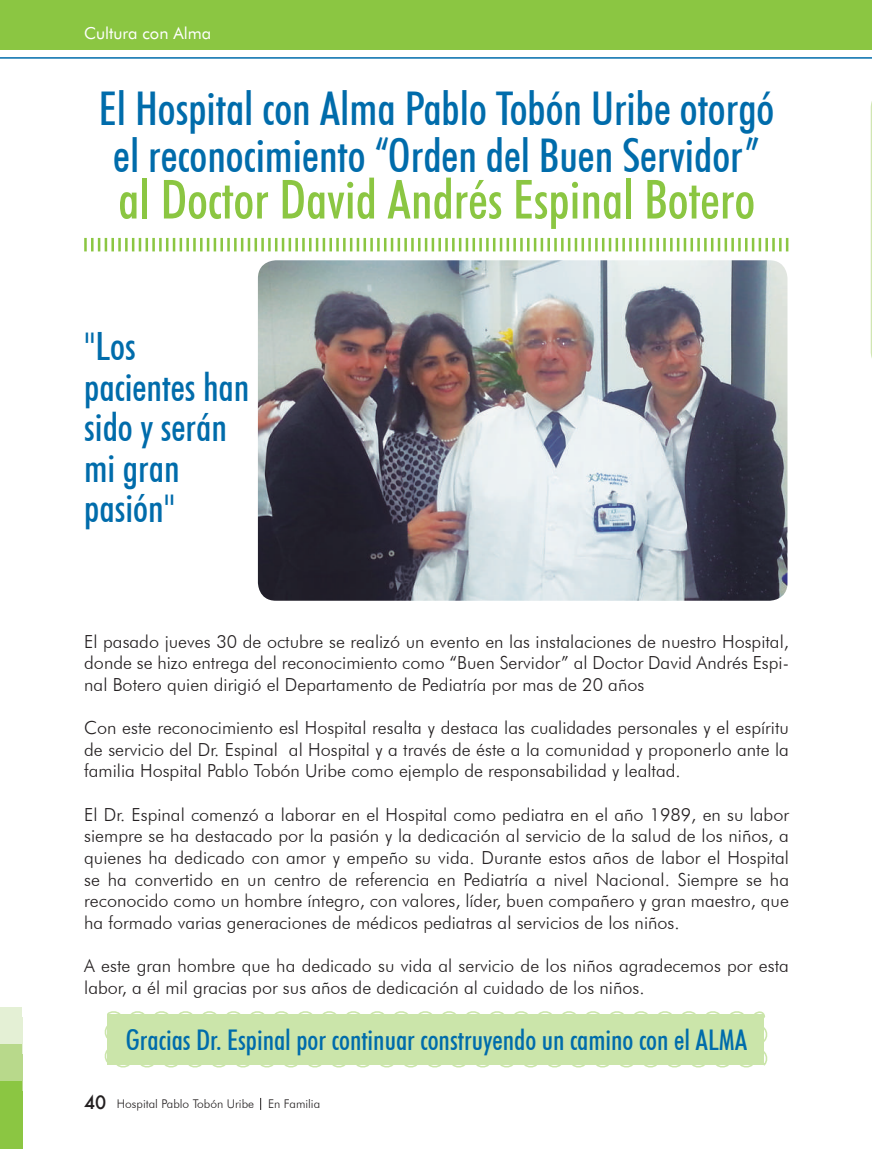
<style>
.page{position:relative;width:872px;height:1149px;background:#fff}
.page>*{position:absolute;margin:0;border:0;box-sizing:border-box;transform-origin:0 0}
.t1{font:500 condensed 54px "Futura BT";color:#8bc642}
.t2{font:500 condensed 46.5px/46.5px "Futura BT";color:#006cab;text-align:center}
.t3{font:500 condensed 39px/40.5px "Futura BT";color:#006cab}
.t4{font:500 condensed 28.5px "Futura BT";color:#006cab}
.t5{font:300 18px/21.6px "Futura BT";color:#231f20;text-align:justify}
.t6{font:16.5px "Futura BT";color:#fff}
.t7{font:300 12px "Futura BT";color:#231f20}
.s1{font-family:"Futura";font-weight:500;font-size:18px}
</style>
<div class="page">
<svg style="left:870px;top:101px;width:2px;height:257px"></svg>
<svg style="left:260px;top:1097px;width:1px;height:12px"></svg>
<svg style="left:104px;top:1011px;width:664px;height:57px;background:#cfe7b1"></svg>
<div style="left:0;top:0;width:872px;height:49px;background:#8bc642"></div>
<div style="left:0;top:1043px;width:22px;height:37px;background:#b8d98b"></div>
<div style="left:0;top:1080px;width:22px;height:68px;background:#8bc642"></div>
<div style="left:0;top:1007px;width:22px;height:36px;background:#e4f0d5"></div>
<hr style="left:0;top:57px;width:872px;height:2px;background:#006cab">
<img style="left:258px;top:260px;width:529px;height:340px">
<svg style="left:84px;top:238px;width:704px;height:13px"></svg>
<p class="t6" style="left:84px;top:23px;width:128px">Cultura con Alma</p>
<h2 class="t2" style="left:99px;top:85px;width:677px">El Hospital con Alma Pablo Tobón Uribe otorgó el reconocimiento “Orden del Buen Servidor”</h2>
<h1 class="t1" style="left:118px;top:166px;width:638px">al Doctor David Andrés Espinal Botero</h1>
<h3 class="t3" style="left:84px;top:325px;width:167px">"Los pacientes han sido y serán mi gran pasión"</h3>
<p class="t5" style="left:84px;top:630px;width:706px">El pasado jueves 30 de octubre se realizó un evento en las instalaciones de nuestro Hospital, donde se hizo entrega del reconocimiento como “Buen Servidor” al Doctor David Andrés Espi&shy;nal Botero quien dirigió el Departamento de Pediatría por mas de 20 años</p>
<p class="t5" style="left:84px;top:716px;width:706px">Con este reconocimiento esl Hospital resalta y destaca las cualidades personales y el espíritu de servicio del Dr. Espinal al Hospital y a través de éste a la comunidad y proponerlo ante la familia Hospital Pablo Tobón Uribe como ejemplo de responsabilidad y lealtad.</p>
<p class="t5" style="left:84px;top:803px;width:706px">El Dr. Espinal comenzó a laborar en el Hospital como pediatra en el año 1989, en su labor siempre se ha destacado por la pasión y la dedicación al servicio de la salud de los niños, a quienes ha dedicado con amor y empeño su vida. Durante estos años de labor el Hospital se ha convertido en un centro de referencia en Pediatría a nivel Nacional. Siempre se ha reconocido como un hombre íntegro, con valores, líder, buen compañero y gran maestro, que ha formado varias generaciones de médicos pediatras al servicios de los niños.</p>
<p class="t5" style="left:84px;top:954px;width:706px">A este gran hombre que ha dedicado su vida al servicio de los niños agradecemos por esta labor, a él mil gracias por sus años de dedicación al cuidado de los niños.</p>
<h3 class="t4" style="left:126px;top:1021px;width:623px">Gracias Dr. Espinal por continuar construyendo un camino con el ALMA</h3>
<p class="t7" style="left:84px;top:1096px;width:237px"><span class="s1">40</span> Hospital Pablo Tobón Uribe En Familia</p>
</div>
